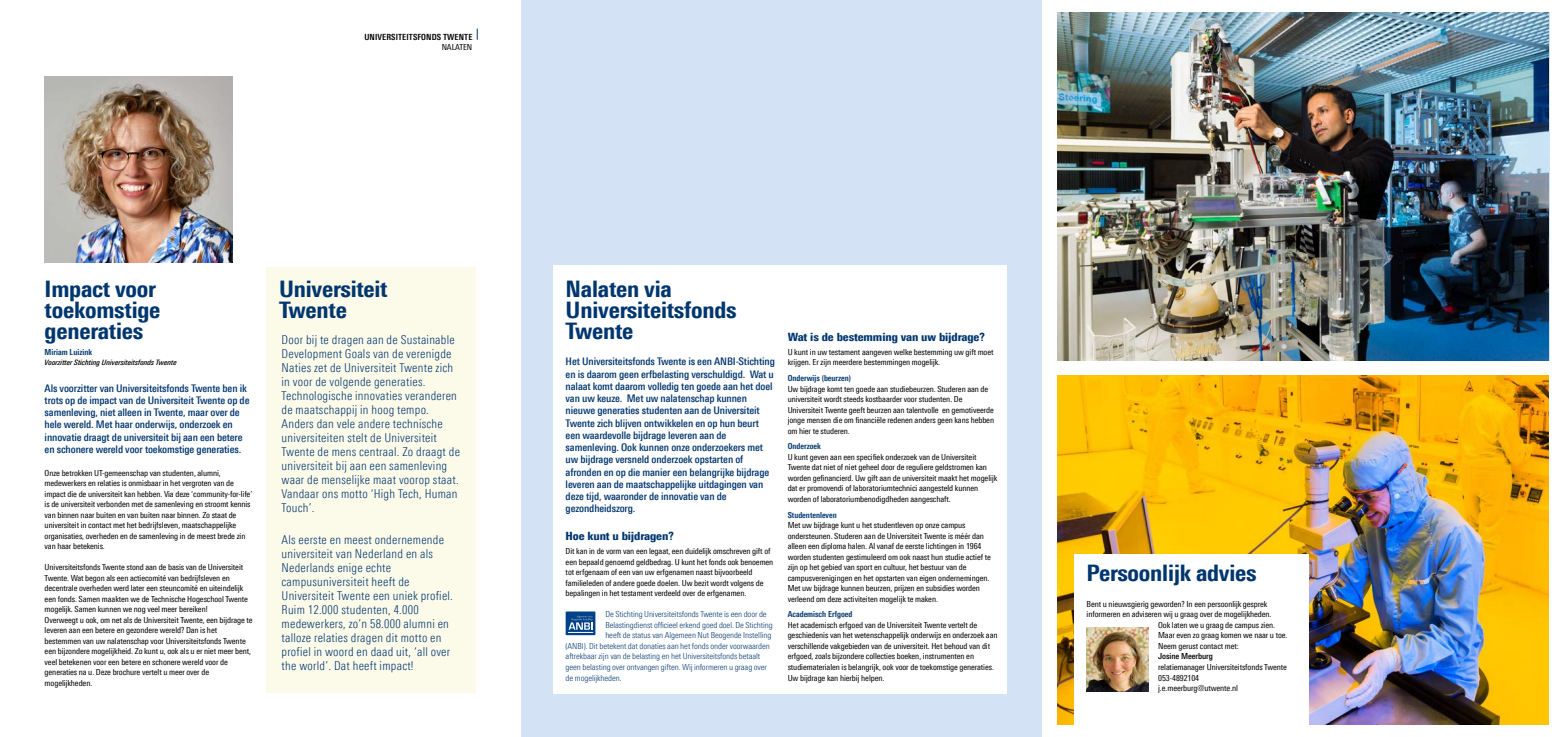
<style>
.page{position:relative;width:1563px;height:737px;background:#fff}
.page>*{position:absolute;margin:0;border:0;box-sizing:border-box;transform-origin:0 0}
.H1_KOP{font:800 22.75px/21px "Linotype Univers 720 Cn";letter-spacing:-.01em;color:#00366f;scale:1.05 1}
.P_alinea_blauw{font:300 12.25px/14px "Linotype Univers 320 Cn";letter-spacing:.02em;color:#00366f}
.H2_paragraaf{font:900 11.38px "Linotype Univers 820 Cn";letter-spacing:-.01em;color:#00366f}
.P_eerste_alinea{font:500 10.5px/12.2px "Linotype Univers 520 Cn";letter-spacing:-.01em;color:#00366f;scale:1.05 1}
.t1{font:700 8.49px "Linotype Univers 620 Cn";letter-spacing:.01em;color:#000}
.P_plat{font:8.31px/10.5px "Linotype Univers 420 Cn";letter-spacing:-.01em;color:#000;scale:1.05 1}
.P_plat_groen{font:300 8.31px "Linotype Univers 320 Cn";letter-spacing:-.01em;color:#00366f;scale:1.05 1}
.H3_Paragraph_sub{font:700 8.31px "Linotype Univers 620 Cn";color:#00366f}
.P_ondertitel{font:7.44px "Linotype Univers 521 Cn Md It";letter-spacing:-.01em;color:#000;scale:1.05 1}
.s1{font-family:"Linotype Univers 520 Cn";font-weight:500}
</style>
<div class="page">
<div style="left:521px;top:0;width:521px;height:737px;background:#d3e2f5"></div>
<img style="left:45px;top:76px;width:188px;height:187px">
<img style="left:1057px;top:376px;width:491px;height:348px">
<img style="left:1057px;top:13px;width:492px;height:347px">
<div style="left:1074px;top:554px;width:234px;height:183px;background:#fff"></div>
<div style="left:553px;top:265px;width:453px;height:429px;background:#fff"></div>
<div style="left:267px;top:267px;width:209px;height:425px;background:#fcfae9"></div>
<div style="left:566px;top:611px;width:29px;height:24px;background:#004289"></div>
<svg style="left:568px;top:615px;width:25px;height:18px"></svg>
<img style="left:1086px;top:628px;width:62px;height:63px">
<p class="t1" style="left:364px;top:32px;width:110px">UNIVERSITEITSFONDS TWENTE</p>
<p class="P_plat" style="left:442px;top:42px;width:31px">NALATEN</p>
<h1 class="H1_KOP" style="left:45px;top:278px;width:112px">Impact voor toekomstige generaties</h1>
<h3 class="H3_Paragraph_sub" style="left:45px;top:347px;width:49px">Miriam Luizink</h3>
<p class="P_ondertitel" style="left:45px;top:358px;width:128px">Voorzitter Stichting Universiteitsfonds Twente</p>
<p class="P_eerste_alinea" style="left:45px;top:381px;width:197px">Als voorzitter van Universiteitsfonds Twente ben ik trots op de impact van de Universiteit Twente op de samenleving, niet alleen in Twente, maar over de hele wereld. Met haar onderwijs, onderzoek en innovatie draagt de universiteit bij aan een betere en schonere wereld voor toekomstige generaties.</p>
<p class="P_plat" style="left:45px;top:467px;width:199px">Onze betrokken UT-gemeenschap van studenten, alumni, medewerkers en relaties is onmisbaar in het vergroten van de impact die de universiteit kan hebben. Via deze ‘community-for-life’ is de universiteit verbonden met de samenleving en stroomt kennis van binnen naar buiten en van buiten naar binnen. Zo staat de universiteit in contact met het bedrijfsleven, maatschappelijke organisaties, overheden en de samenleving in de meest brede zin van haar betekenis.</p>
<p class="P_plat" style="left:45px;top:562px;width:195px">Universiteitsfonds Twente stond aan de basis van de Universiteit Twente. Wat begon als een actiecomité van bedrijfsleven en decentrale overheden werd later een steuncomité en uiteindelijk een fonds. Samen maakten we de Technische Hogeschool Twente mogelijk. Samen kunnen we nog veel meer bereiken!</p>
<p class="P_plat" style="left:45px;top:614px;width:200px">Overweegt u ook, om net als de Universiteit Twente, een bijdrage te leveren aan een betere en gezondere wereld? Dan is het bestemmen van uw nalatenschap voor Universiteitsfonds Twente een bijzondere mogelijkheid. Zo kunt u, ook als u er niet meer bent, veel betekenen voor een betere en schonere wereld voor de generaties na u. Deze brochure vertelt u meer over de mogelijkheden.</p>
<h1 class="H1_KOP" style="left:279px;top:278px;width:105px">Universiteit<br>Twente</h1>
<p class="P_alinea_blauw" style="left:282px;top:333px;width:180px">Door bij te dragen aan de Sustainable Development Goals van de verenigde Naties zet de Universiteit Twente zich in voor de volgende generaties.<br>Technologische innovaties veranderen de maatschappij in hoog tempo.<br>Anders dan vele andere technische universiteiten stelt de Universiteit Twente de mens centraal. Zo draagt de universiteit bij aan een samenleving waar de menselijke maat voorop staat.<br>Vandaar ons motto ‘High Tech, Human Touch’.</p>
<p class="P_alinea_blauw" style="left:282px;top:532px;width:173px">Als eerste en meest ondernemende universiteit van Nederland en als<br>Nederlands enige echte campusuniversiteit heeft de<br>Universiteit Twente een uniek profiel.<br>Ruim 12.000 studenten, 4.000 medewerkers, zo’n 58.000 alumni en talloze relaties dragen dit motto en profiel in woord en daad uit, ‘all over the world’. Dat heeft impact!</p>
<h1 class="H1_KOP" style="left:566px;top:278px;width:164px">Nalaten via<br>Universiteitsfonds<br>Twente</h1>
<p class="P_eerste_alinea" style="left:566px;top:355px;width:201px">Het Universiteitsfonds Twente is een ANBI-Stichting en is daarom geen erfbelasting verschuldigd. Wat u nalaat komt daarom volledig ten goede aan het doel van uw keuze. Met uw nalatenschap kunnen nieuwe generaties studenten aan de Universiteit Twente zich blijven ontwikkelen en op hun beurt een waardevolle bijdrage leveren aan de samenleving. Ook kunnen onze onderzoekers met uw bijdrage versneld onderzoek opstarten of afronden en op die manier een belangrijke bijdrage leveren aan de maatschappelijke uitdagingen van deze tijd, waaronder de innovatie van de gezondheidszorg.</p>
<h2 class="H2_paragraaf" style="left:566px;top:529px;width:110px">Hoe kunt u bijdragen?</h2>
<p class="P_plat" style="left:566px;top:546px;width:199px">Dit kan in de vorm van een legaat, een duidelijk omschreven gift of een bepaald genoemd geldbedrag. U kunt het fonds ook benoemen tot erfgenaam of een van uw erfgenamen naast bijvoorbeeld familieleden of andere goede doelen. Uw bezit wordt volgens de bepalingen in het testament verdeeld over de erfgenamen.</p>
<p class="P_plat_groen" style="left:605px;top:609px;width:155px">De Stichting Universiteitsfonds Twente is een door de</p>
<p class="P_plat_groen" style="left:605px;top:620px;width:161px">Belastingdienst officieel erkend goed doel. De Stichting</p>
<p class="P_plat_groen" style="left:605px;top:630px;width:160px">heeft de status van Algemeen Nut Beogende Instelling</p>
<p class="P_plat_groen" style="left:566px;top:641px;width:196px">(ANBI). Dit betekent dat donaties aan het fonds onder voorwaarden</p>
<p class="P_plat_groen" style="left:566px;top:651px;width:187px">aftrekbaar zijn van de belasting en het Universiteitsfonds betaalt</p>
<p class="P_plat_groen" style="left:566px;top:662px;width:193px">geen belasting over ontvangen giften. Wij informeren u graag over</p>
<p class="P_plat_groen" style="left:566px;top:672px;width:55px">de mogelijkheden.</p>
<h2 class="H2_paragraaf" style="left:788px;top:330px;width:199px">Wat is de bestemming van uw bijdrage?</h2>
<p class="P_plat" style="left:788px;top:346px;width:198px">U kunt in uw testament aangeven welke bestemming uw gift moet krijgen. Er zijn meerdere bestemmingen mogelijk.</p>
<h3 class="H3_Paragraph_sub" style="left:788px;top:373px;width:65px">Onderwijs (beurzen)</h3>
<p class="P_plat" style="left:788px;top:383px;width:198px">Uw bijdrage komt ten goede aan studiebeurzen. Studeren aan de universiteit wordt steeds kostbaarder voor studenten. De Universiteit Twente geeft beurzen aan talentvolle en gemotiveerde jonge mensen die om financiële redenen anders geen kans hebben om hier te studeren.</p>
<h3 class="H3_Paragraph_sub" style="left:788px;top:441px;width:35px">Onderzoek</h3>
<p class="P_plat" style="left:788px;top:451px;width:201px">U kunt geven aan een specifiek onderzoek van de Universiteit Twente dat niet of niet geheel door de reguliere geldstromen kan worden gefinancierd. Uw gift aan de universiteit maakt het mogelijk dat er promovendi of laboratoriumtechnici aangesteld kunnen worden of laboratoriumbenodigdheden aangeschaft.</p>
<h3 class="H3_Paragraph_sub" style="left:788px;top:510px;width:51px">Studentenleven</h3>
<p class="P_plat" style="left:788px;top:520px;width:195px">Met uw bijdrage kunt u het studentleven op onze campus ondersteunen. Studeren aan de Universiteit Twente is méér dan alleen een diploma halen. Al vanaf de eerste lichtingen in 1964 worden studenten gestimuleerd om ook naast hun studie actief te zijn op het gebied van sport en cultuur, het bestuur van de campusverenigingen en het opstarten van eigen ondernemingen.<br>Met uw bijdrage kunnen beurzen, prijzen en subsidies worden verleend om deze activiteiten mogelijk te maken.</p>
<h3 class="H3_Paragraph_sub" style="left:788px;top:609px;width:66px">Academisch Erfgoed</h3>
<p class="P_plat" style="left:788px;top:619px;width:201px">Het academisch erfgoed van de Universiteit Twente vertelt de geschiedenis van het wetenschappelijk onderwijs en onderzoek aan verschillende vakgebieden van de universiteit. Het behoud van dit erfgoed, zoals bijzondere collecties boeken, instrumenten en studiematerialen is belangrijk, ook voor de toekomstige generaties.<br>Uw bijdrage kan hierbij helpen.</p>
<h1 class="H1_KOP" style="left:1086px;top:562px;width:163px">Persoonlijk advies</h1>
<p class="P_plat" style="left:1086px;top:598px;width:174px">Bent u nieuwsgierig geworden? In een persoonlijk gesprek</p>
<p class="P_plat" style="left:1086px;top:609px;width:178px">informeren en adviseren wij u graag over de mogelijkheden.</p>
<p class="P_plat" style="left:1158px;top:619px;width:113px">Ook laten we u graag de campus zien.</p>
<p class="P_plat" style="left:1158px;top:630px;width:125px">Maar even zo graag komen we naar u toe.</p>
<p class="P_plat" style="left:1158px;top:640px;width:78px">Neem gerust contact met:<br><span class="s1">Josine Meerburg</span></p>
<p class="P_plat" style="left:1158px;top:661px;width:124px">relatiemanager Universiteitsfonds Twente<br>053-4892104<br>j.e.meerburg@utwente.nl</p>
</div>
